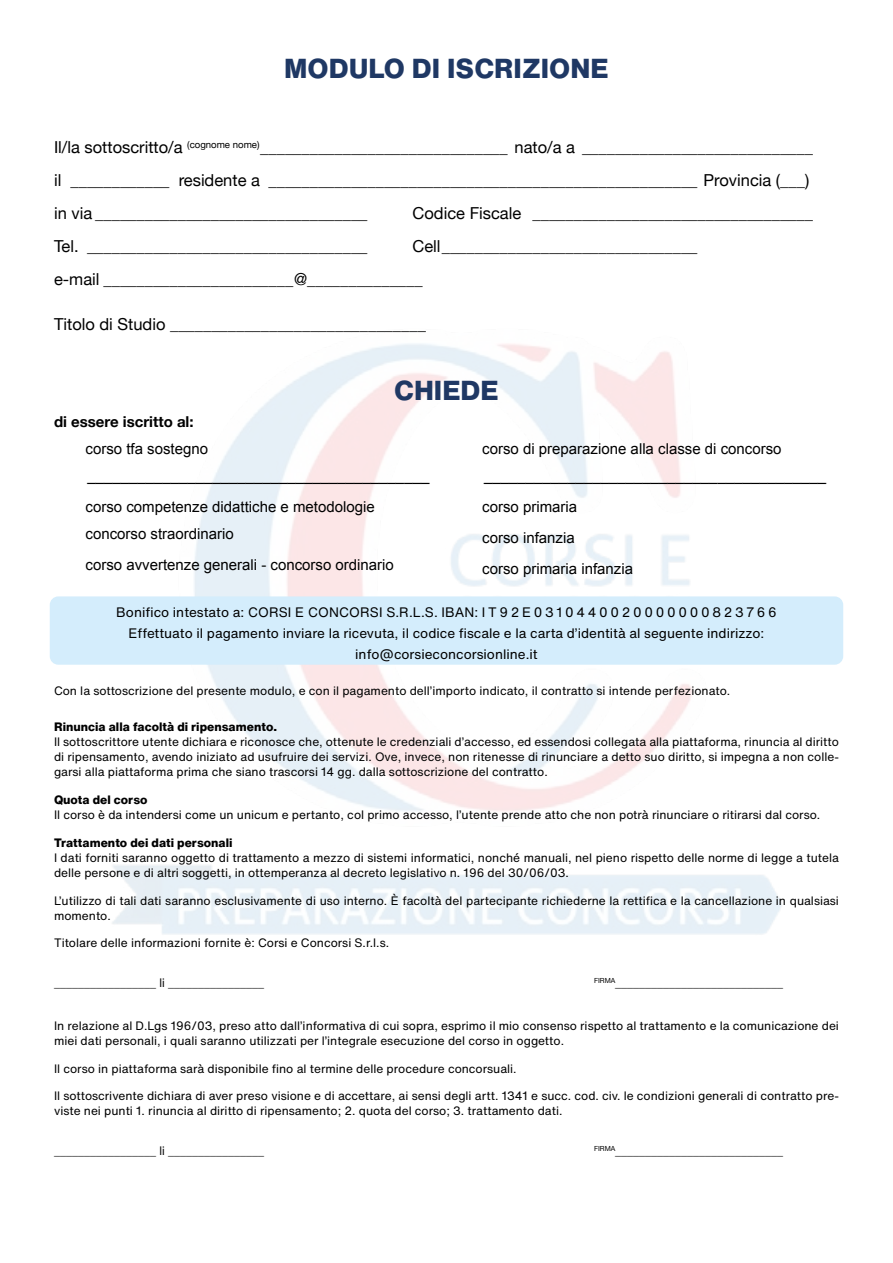
<style>
.page{position:relative;width:893px;height:1263px;background:#fff}
.page>*{position:absolute;margin:0;border:0;box-sizing:border-box;transform-origin:0 0}
.t1{font:800 27px "Helvetica Now Text";color:#1f3864}
.t2{font:16.5px/33px "Helvetica Neue";color:#000}
.t3{font:15px/27px "Arial";color:#000}
.t4{font:700 15px "Helvetica Neue";color:#000}
.t5{font:13.5px/21px "Helvetica Now Text";color:#000;text-align:center}
.t6{font:12px/15px "Helvetica Now Text";color:#000}
.t7{font:12px "Helvetica Neue";color:#000}
.t8{font:800 12px "Helvetica Now Text";color:#000}
</style>
<div class="page">
<img style="left:49px;top:344px;width:795px;height:591px">
<div style="left:50px;top:596px;width:793px;height:69px;background:#d4edfc;border-radius:9px"></div>
<p class="t1" style="left:284px;top:48px;width:326px">MODULO DI ISCRIZIONE</p>
<p class="t2" style="left:54px;top:132px;width:761px">Il/la sottoscritto/a <sup>(cognome</sup> <sup>nome)</sup>______________________________ nato/a a ____________________________ il ____________ residente a ____________________________________________________ Provincia (___)</p>
<p class="t2" style="left:54px;top:198px;width:315px">in via _________________________________</p>
<p class="t2" style="left:412px;top:198px;width:402px">Codice Fiscale __________________________________</p>
<p class="t2" style="left:54px;top:231px;width:315px">Tel. __________________________________</p>
<p class="t2" style="left:412px;top:231px;width:287px">Cell_______________________________</p>
<p class="t2" style="left:54px;top:264px;width:370px">e-mail _______________________@______________</p>
<p class="t2" style="left:54px;top:309px;width:373px">Titolo di Studio _______________________________</p>
<p class="t1" style="left:394px;top:370px;width:106px">CHIEDE</p>
<p class="t4" style="left:54px;top:410px;width:141px">di essere iscritto al:</p>
<p class="t3" style="left:86px;top:435px;width:345px">corso tfa sostegno _________________________________________</p>
<p class="t3" style="left:86px;top:493px;width:291px">corso competenze didattiche e metodologie concorso straordinario</p>
<p class="t3" style="left:86px;top:552px;width:310px">corso avvertenze generali - concorso ordinario</p>
<p class="t3" style="left:482px;top:435px;width:345px">corso di preparazione alla classe di concorso _________________________________________</p>
<p class="t3" style="left:482px;top:493px;width:97px">corso primaria</p>
<p class="t3" style="left:482px;top:525px;width:94px">corso infanzia</p>
<p class="t3" style="left:482px;top:556px;width:152px">corso primaria infanzia</p>
<p class="t5" style="left:116px;top:601px;width:662px">Bonifico intestato a: CORSI E CONCORSI S.R.L.S. IBAN: I T 9 2 E 0 3 1 0 4 4 0 0 2 0 0 0 0 0 0 0 8 2 3 7 6 6<br>Effettuato il pagamento inviare la ricevuta, il codice fiscale e la carta d’identità al seguente indirizzo: info@corsieconcorsionline.it</p>
<p class="t6" style="left:54px;top:683px;width:678px">Con la sottoscrizione del presente modulo, e con il pagamento dell’importo indicato, il contratto si intende perfezionato.</p>
<p class="t8" style="left:54px;top:718px;width:225px">Rinuncia alla facoltà di ripensamento.</p>
<p class="t6" style="left:54px;top:734px;width:786px;text-align:justify">Il sottoscrittore utente dichiara e riconosce che, ottenute le credenziali d’accesso, ed essendosi collegata alla piattaforma, rinuncia al diritto di ripensamento, avendo iniziato ad usufruire dei servizi. Ove, invece, non ritenesse di rinunciare a detto suo diritto, si impegna a non colle&shy;garsi alla piattaforma prima che siano trascorsi 14 gg. dalla sottoscrizione del contratto.</p>
<p class="t8" style="left:54px;top:791px;width:95px">Quota del corso</p>
<p class="t6" style="left:54px;top:807px;width:768px">Il corso è da intendersi come un unicum e pertanto, col primo accesso, l’utente prende atto che non potrà rinunciare o ritirarsi dal corso.</p>
<p class="t8" style="left:54px;top:833px;width:180px">Trattamento dei dati personali</p>
<p class="t6" style="left:54px;top:850px;width:786px">I dati forniti saranno oggetto di trattamento a mezzo di sistemi informatici, nonché manuali, nel pieno rispetto delle norme di legge a tutela delle persone e di altri soggetti, in ottemperanza al decreto legislativo n. 196 del 30/06/03.</p>
<p class="t6" style="left:54px;top:892px;width:786px">L’utilizzo di tali dati saranno esclusivamente di uso interno. È facoltà del partecipante richiederne la rettifica e la cancellazione in qualsiasi momento.</p>
<p class="t6" style="left:54px;top:935px;width:337px">Titolare delle informazioni fornite è: Corsi e Concorsi S.r.l.s.</p>
<p class="t7" style="left:54px;top:974px;width:211px">_________________ li ________________</p>
<p class="t7" style="left:594px;top:974px;width:191px"><sup>FIRMA</sup>____________________________</p>
<p class="t6" style="left:54px;top:1018px;width:786px">In relazione al D.Lgs 196/03, preso atto dall’informativa di cui sopra, esprimo il mio consenso rispetto al trattamento e la comunicazione dei miei dati personali, i quali saranno utilizzati per l’integrale esecuzione del corso in oggetto.</p>
<p class="t6" style="left:54px;top:1060px;width:464px">Il corso in piattaforma sarà disponibile fino al termine delle procedure concorsuali.</p>
<p class="t6" style="left:54px;top:1088px;width:786px">Il sottoscrivente dichiara di aver preso visione e di accettare, ai sensi degli artt. 1341 e succ. cod. civ. le condizioni generali di contratto pre&shy;viste nei punti 1. rinuncia al diritto di ripensamento; 2. quota del corso; 3. trattamento dati.</p>
<p class="t7" style="left:54px;top:1142px;width:211px">_________________ li ________________</p>
<p class="t7" style="left:594px;top:1142px;width:191px"><sup>FIRMA</sup>____________________________</p>
</div>
